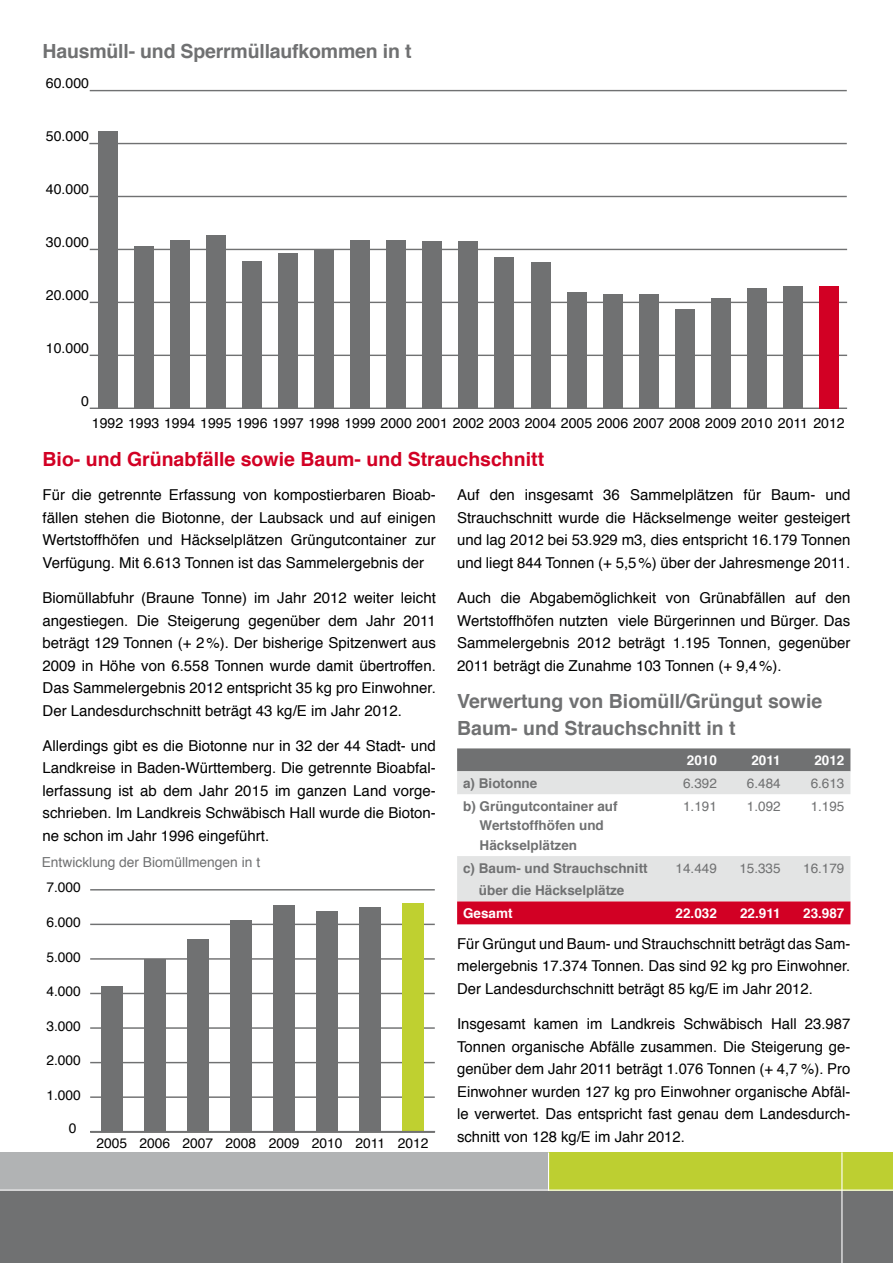
<style>
.page{position:relative;width:893px;height:1263px;background:#fff}
.page>*{position:absolute;margin:0;border:0;box-sizing:border-box;transform-origin:0 0}
.t1{font:700 19.5px/27px "Helvetica";color:#707172}
.t2{font:700 19.5px "Helvetica";color:#d20024}
.t3{font:15px/22.5px "Helvetica";color:#000;text-align:justify}
.t4{font:14.1px "Helvetica";color:#000}
.t5{font:14.1px "Helvetica";color:#707172}
.t6{font:13.8px "Helvetica";color:#000}
.t7{font:13.8px "Helvetica";color:#707172}
.t8{font:700 13.5px/19.5px "Helvetica";color:#707172}
.t9{font:13.5px "Helvetica";color:#707172}
.t10{font:700 13.5px "Helvetica";color:#fff}
</style>
<div class="page">
<div style="left:0;top:1152px;width:893px;height:39px;background:#b1b3b4"></div>
<div style="left:0;top:1191px;width:893px;height:72px;background:#707172"></div>
<div style="left:548px;top:1152px;width:345px;height:39px;background:#bdcf31"></div>
<hr style="left:841px;top:1152px;width:1px;height:111px;background:#fff">
<hr style="left:548px;top:1152px;width:1px;height:39px;background:#fff">
<hr style="left:0;top:1189px;width:893px;height:2px;background:#fff">
<hr style="left:90px;top:408px;width:757px;height:1px;background:#707172">
<hr style="left:90px;top:355px;width:757px;height:1px;background:#707172">
<hr style="left:90px;top:302px;width:757px;height:1px;background:#707172">
<hr style="left:90px;top:249px;width:757px;height:1px;background:#707172">
<hr style="left:89px;top:196px;width:758px;height:1px;background:#707172">
<hr style="left:89px;top:143px;width:758px;height:1px;background:#707172">
<hr style="left:90px;top:90px;width:757px;height:1px;background:#707172">
<div style="left:98px;top:131px;width:19px;height:277px;background:#707172"></div>
<div style="left:134px;top:246px;width:20px;height:162px;background:#707172"></div>
<div style="left:170px;top:240px;width:20px;height:168px;background:#707172"></div>
<div style="left:206px;top:235px;width:20px;height:173px;background:#707172"></div>
<div style="left:242px;top:261px;width:20px;height:147px;background:#707172"></div>
<div style="left:278px;top:253px;width:20px;height:155px;background:#707172"></div>
<div style="left:314px;top:250px;width:20px;height:158px;background:#707172"></div>
<div style="left:350px;top:240px;width:20px;height:168px;background:#707172"></div>
<div style="left:387px;top:240px;width:19px;height:168px;background:#707172"></div>
<div style="left:423px;top:241px;width:19px;height:167px;background:#707172"></div>
<div style="left:459px;top:241px;width:19px;height:167px;background:#707172"></div>
<div style="left:495px;top:258px;width:19px;height:150px;background:#707172"></div>
<div style="left:531px;top:262px;width:19px;height:146px;background:#707172"></div>
<div style="left:567px;top:292px;width:19px;height:116px;background:#707172"></div>
<div style="left:603px;top:294px;width:19px;height:114px;background:#707172"></div>
<div style="left:639px;top:294px;width:19px;height:114px;background:#707172"></div>
<div style="left:675px;top:309px;width:19px;height:99px;background:#707172"></div>
<div style="left:711px;top:298px;width:20px;height:110px;background:#707172"></div>
<div style="left:747px;top:288px;width:20px;height:120px;background:#707172"></div>
<div style="left:783px;top:286px;width:20px;height:122px;background:#707172"></div>
<div style="left:819px;top:286px;width:20px;height:122px;background:#d20024"></div>
<hr style="left:90px;top:1096px;width:345px;height:2px;background:#707172">
<hr style="left:90px;top:1062px;width:345px;height:1px;background:#707172">
<hr style="left:90px;top:1027px;width:345px;height:2px;background:#707172">
<hr style="left:90px;top:993px;width:345px;height:1px;background:#707172">
<hr style="left:90px;top:958px;width:345px;height:2px;background:#707172">
<hr style="left:90px;top:924px;width:345px;height:1px;background:#707172">
<hr style="left:90px;top:889px;width:345px;height:1px;background:#707172">
<div style="left:101px;top:986px;width:21px;height:146px;background:#707172"></div>
<div style="left:144px;top:959px;width:22px;height:173px;background:#707172"></div>
<div style="left:187px;top:939px;width:22px;height:193px;background:#707172"></div>
<div style="left:230px;top:920px;width:22px;height:212px;background:#707172"></div>
<div style="left:273px;top:905px;width:22px;height:227px;background:#707172"></div>
<div style="left:316px;top:911px;width:22px;height:221px;background:#707172"></div>
<div style="left:359px;top:908px;width:22px;height:224px;background:#707172"></div>
<div style="left:402px;top:903px;width:22px;height:228px;background:#bfd030"></div>
<hr style="left:90px;top:1131px;width:345px;height:1px;background:#707172">
<div style="left:457px;top:748px;width:393px;height:23px;background:#707172"></div>
<svg style="left:457px;top:771px;width:393px;height:130px;fill:#e3e4e4"></svg>
<div style="left:457px;top:901px;width:393px;height:23px;background:#d20024"></div>
<h1 class="t1" style="left:43px;top:37px;width:370px">Hausmüll- und Sperrmüllaufkommen in t</h1>
<p class="t5" style="left:39px;top:42px;width:227px">Haus- und Sperrmüllaufkommen in t</p>
<p class="t4" style="left:46px;top:72px;width:45px">60.000</p>
<p class="t4" style="left:46px;top:125px;width:45px">50.000</p>
<p class="t4" style="left:46px;top:178px;width:45px">40.000</p>
<p class="t4" style="left:46px;top:231px;width:45px">30.000</p>
<p class="t4" style="left:46px;top:284px;width:45px">20.000</p>
<p class="t4" style="left:46px;top:337px;width:45px">10.000</p>
<p class="t4" style="left:81px;top:390px;width:9px">0</p>
<p class="t4" style="left:92px;top:412px;width:754px">1992 1993 1994 1995 1996 1997 1998 1999 2000 2001 2002 2003 2004 2005 2006 2007 2008 2009 2010 2011 2012</p>
<h1 class="t2" style="left:43px;top:443px;width:503px">Bio- und Grünabfälle sowie Baum- und Strauchschnitt</h1>
<p class="t3" style="left:43px;top:484px;width:395px">Für die getrennte Erfassung von kompostierbaren Bioab&shy;fällen stehen die Biotonne, der Laubsack und auf einigen Wertstoffhöfen und Häckselplätzen Grüngutcontainer zur Verfügung. Mit 6.613 Tonnen ist das Sammelergebnis der</p>
<p class="t3" style="left:43px;top:587px;width:395px">Biomüllabfuhr (Braune Tonne) im Jahr 2012 weiter leicht angestiegen. Die Steigerung gegenüber dem Jahr 2011 beträgt 129 Tonnen (+ 2%). Der bisherige Spitzenwert aus 2009 in Höhe von 6.558 Tonnen wurde damit übertroffen.<br>Das Sammelergebnis 2012 entspricht 35 kg pro Einwohner.<br>Der Landesdurchschnitt beträgt 43 kg/E im Jahr 2012.</p>
<p class="t3" style="left:43px;top:735px;width:395px">Allerdings gibt es die Biotonne nur in 32 der 44 Stadt- und Landkreise in Baden-Württemberg. Die getrennte Bioabfal&shy;lerfassung ist ab dem Jahr 2015 im ganzen Land vorge&shy;schrieben. Im Landkreis Schwäbisch Hall wurde die Bioton&shy;ne schon im Jahr 1996 eingeführt.</p>
<p class="t7" style="left:42px;top:852px;width:220px">Entwicklung der Biomüllmengen in t</p>
<p class="t6" style="left:46px;top:877px;width:36px">7.000</p>
<p class="t6" style="left:46px;top:911px;width:36px">6.000</p>
<p class="t6" style="left:46px;top:946px;width:36px">5.000</p>
<p class="t6" style="left:46px;top:981px;width:36px">4.000</p>
<p class="t6" style="left:46px;top:1015px;width:36px">3.000</p>
<p class="t6" style="left:46px;top:1050px;width:36px">2.000</p>
<p class="t6" style="left:46px;top:1084px;width:36px">1.000</p>
<p class="t6" style="left:69px;top:1118px;width:9px">0</p>
<p class="t6" style="left:96px;top:1132px;width:334px">2005 2006 2007 2008 2009 2010 2011 2012</p>
<p class="t3" style="left:457px;top:484px;width:395px">Auf den insgesamt 36 Sammelplätzen für Baum- und Strauchschnitt wurde die Häckselmenge weiter gesteigert und lag 2012 bei 53.929 m3, dies entspricht 16.179 Tonnen und liegt 844 Tonnen (+ 5,5%) über der Jahresmenge 2011.</p>
<p class="t3" style="left:457px;top:587px;width:395px">Auch die Abgabemöglichkeit von Grünabfällen auf den Wertstoffhöfen nutzten viele Bürgerinnen und Bürger. Das Sammelergebnis 2012 beträgt 1.195 Tonnen, gegenüber 2011 beträgt die Zunahme 103 Tonnen (+ 9,4%).</p>
<h1 class="t1" style="left:457px;top:688px;width:367px">Verwertung von Biomüll/Grüngut sowie<br>Baum- und Strauchschnitt in t</h1>
<p class="t10" style="left:687px;top:749px;width:32px">2010</p>
<p class="t10" style="left:751px;top:749px;width:31px">2011</p>
<p class="t10" style="left:814px;top:749px;width:32px">2012</p>
<p class="t8" style="left:463px;top:773px;width:76px">a) Biotonne</p>
<p class="t9" style="left:683px;top:773px;width:35px">6.392</p>
<p class="t9" style="left:747px;top:773px;width:35px">6.484</p>
<p class="t9" style="left:811px;top:773px;width:35px">6.613</p>
<p class="t8" style="left:480px;top:796px;width:140px;text-indent:-16px">b) Grüngutcontainer auf<br>Wertstoffhöfen und<br>Häckselplätzen</p>
<p class="t9" style="left:683px;top:795px;width:35px">1.191</p>
<p class="t9" style="left:747px;top:795px;width:35px">1.092</p>
<p class="t9" style="left:811px;top:795px;width:35px">1.195</p>
<p class="t8" style="left:463px;top:857px;width:186px;line-height:22.5px;text-align:center">c) Baum- und Strauchschnitt über die Häckselplätze</p>
<p class="t9" style="left:676px;top:857px;width:43px">14.449</p>
<p class="t9" style="left:739px;top:857px;width:43px">15.335</p>
<p class="t9" style="left:803px;top:857px;width:43px">16.179</p>
<p class="t10" style="left:463px;top:902px;width:51px">Gesamt</p>
<p class="t10" style="left:676px;top:902px;width:43px">22.032</p>
<p class="t10" style="left:740px;top:902px;width:42px">22.911</p>
<p class="t10" style="left:803px;top:902px;width:43px">23.987</p>
<p class="t3" style="left:457px;top:933px;width:395px">Für Grüngut und Baum- und Strauchschnitt beträgt das Sam&shy;melergebnis 17.374 Tonnen. Das sind 92 kg pro Einwohner.<br>Der Landesdurchschnitt beträgt 85 kg/E im Jahr 2012.</p>
<p class="t3" style="left:457px;top:1013px;width:395px">Insgesamt kamen im Landkreis Schwäbisch Hall 23.987<br>Tonnen organische Abfälle zusammen. Die Steigerung ge&shy;genüber dem Jahr 2011 beträgt 1.076 Tonnen (+ 4,7 %). Pro Einwohner wurden 127 kg pro Einwohner organische Abfäl&shy;le verwertet. Das entspricht fast genau dem Landesdurch&shy;schnitt von 128 kg/E im Jahr 2012.</p>
</div>
